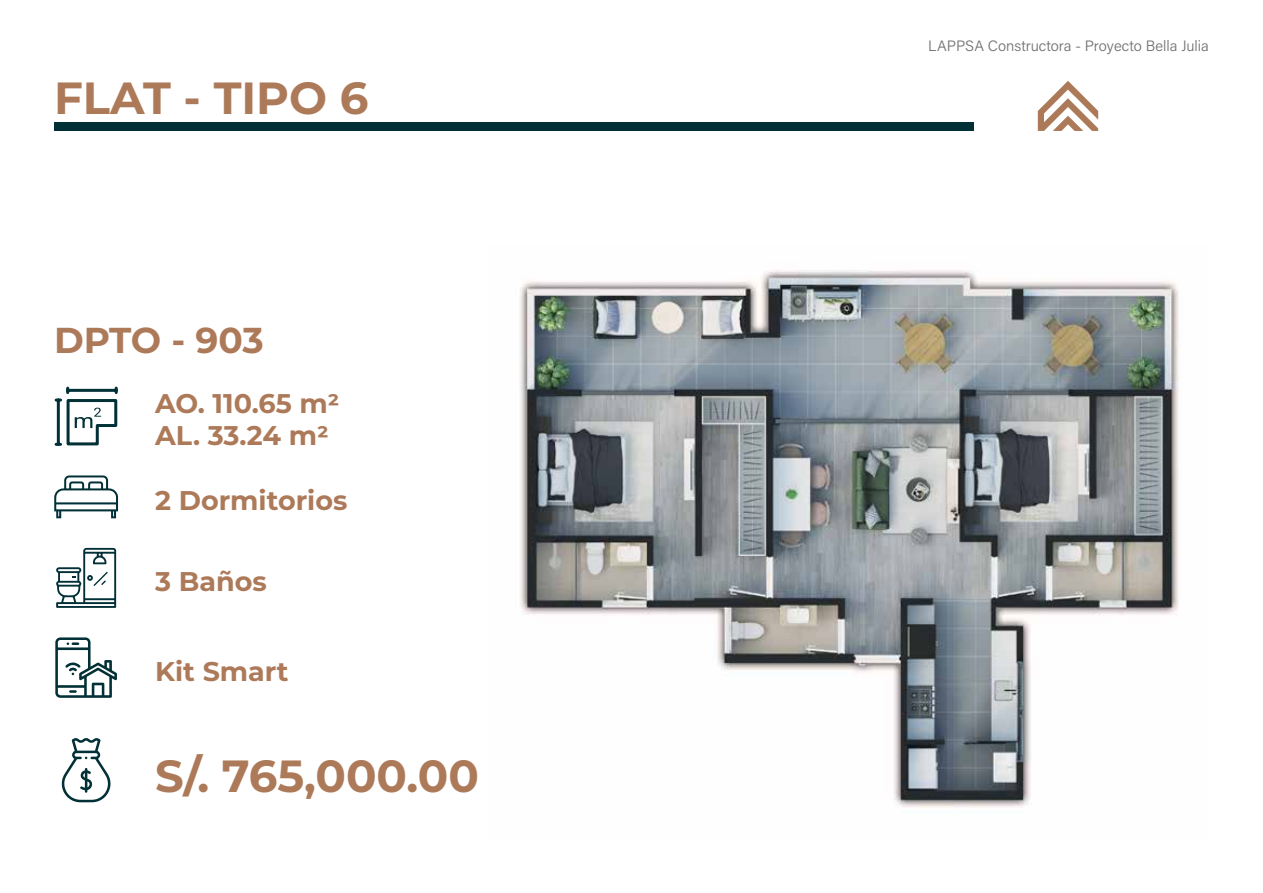
<style>
.page{position:relative;width:1263px;height:893px;background:#fff}
.page>*{position:absolute;margin:0;border:0;box-sizing:border-box;transform-origin:0 0}
.t1{font:700 45px "Montserrat";color:#ad7a59}
.t2{font:700 36px "Montserrat";letter-spacing:-.01em;color:#ad7a59}
.t3{font:700 27px/32.4px "Montserrat";color:#ad7a59}
.t4{font:15px "Acumin Variable Concept";color:#706f6f}
</style>
<div class="page">
<svg style="left:1038px;top:81px;width:60px;height:50px"></svg>
<img style="left:520px;top:270px;width:659px;height:538px">
<div style="left:54px;top:123px;width:920px;height:8px;background:#003036"></div>
<svg style="left:56px;top:388px;width:62px;height:58px"></svg>
<svg style="left:54px;top:475px;width:64px;height:43px"></svg>
<svg style="left:56px;top:548px;width:60px;height:60px"></svg>
<svg style="left:55px;top:637px;width:62px;height:61px"></svg>
<svg style="left:61px;top:738px;width:50px;height:64px"></svg>
<h1 class="t1" style="left:54px;top:68px;width:316px">FLAT - TIPO 6</h1>
<h2 class="t2" style="left:54px;top:317px;width:211px">DPTO - 903</h2>
<p class="t3" style="left:155px;top:386px;width:186px">AO. 110.65 m2<br>AL. 33.24 m2</p>
<p class="t3" style="left:155px;top:483px;width:194px">2 Dormitorios</p>
<p class="t3" style="left:155px;top:564px;width:113px">3 Baños</p>
<p class="t3" style="left:155px;top:654px;width:135px">Kit Smart</p>
<h1 class="t1" style="left:155px;top:746px;width:325px">S/. 765,000.00</h1>
<p class="t4" style="left:928px;top:36px;width:282px">LAPPSA Constructora - Proyecto Bella Julia</p>
</div>
